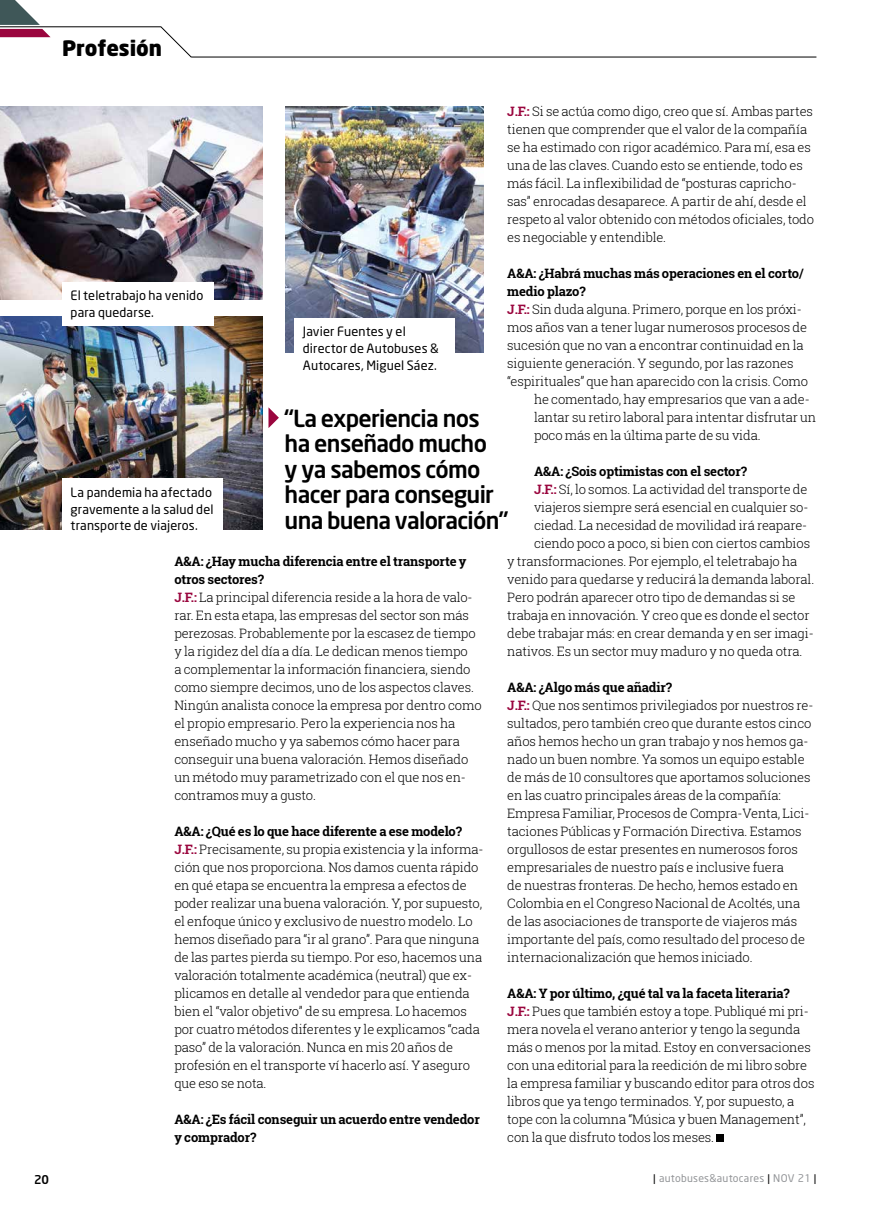
<style>
.page{position:relative;width:893px;height:1212px;background:#fff}
.page>*{position:absolute;margin:0;border:0;box-sizing:border-box;transform-origin:0 0}
.t1{font:23.25px/25.5px "Neo Sans Medium TR";letter-spacing:-.03em;color:#000}
.t2{font:21px "Neo Sans Black TR";letter-spacing:-.005em;color:#000}
.t3{font:300 12.9px/18px "Roboto Slab";letter-spacing:-.01em;color:#000}
.t4{font:700 12.9px/18px "Roboto Slab";letter-spacing:-.01em;color:#000}
.t5{font:12.75px/16.8px "Neo Sans TR";letter-spacing:.01em;color:#000}
.t6{font:12px "Neo Sans Medium TR";color:#000}
.t7{font:10.5px "Neo Sans TR";letter-spacing:.025em;color:#939598}
.s1{font-weight:700;color:#9a063e}
.s2{font-weight:700}
.s3{color:#000}
</style>
<div class="page">
<svg style="left:0;top:0;width:192px;height:58px"></svg>
<hr style="left:191px;top:57px;width:625px;height:1px;background:#000">
<svg style="left:268px;top:407px;width:11px;height:21px"></svg>
<div style="left:716px;top:1134px;width:8px;height:8px;background:#000"></div>
<img style="left:0;top:106px;width:263px;height:193px">
<img style="left:0;top:316px;width:263px;height:213px">
<img style="left:285px;top:106px;width:199px;height:247px">
<div style="left:62px;top:282px;width:152px;height:43px;background:#fff"></div>
<div style="left:294px;top:318px;width:160px;height:61px;background:#fff"></div>
<div style="left:62px;top:479px;width:160px;height:60px;background:#fff"></div>
<h2 class="t2" style="left:62px;top:34px;width:101px">Profesión</h2>
<p class="t6" style="left:34px;top:1172px;width:17px">20</p>
<p class="t3" style="left:507px;top:102px;width:308px"><span class="s1">J.F.:</span> Si se actúa como digo, creo que sí. Ambas partes tienen que comprender que el valor de la compañía se ha estimado con rigor académico. Para mí, esa es una de las claves. Cuando esto se entiende, todo es más fácil. La inflexibilidad de “posturas capricho&shy;sas” enrocadas desaparece. A partir de ahí, desde el respeto al valor obtenido con métodos oficiales, todo es negociable y entendible.</p>
<p class="t4" style="left:507px;top:264px;width:298px">A&amp;A: ¿Habrá muchas más operaciones en el corto/</p>
<p class="t4" style="left:507px;top:282px;width:80px">medio plazo?</p>
<p class="t3" style="left:507px;top:300px;width:296px"><span class="s1">J.F.:</span> Sin duda alguna. Primero, porque en los próxi-</p>
<p class="t3" style="left:507px;top:318px;width:301px">mos años van a tener lugar numerosos procesos de</p>
<p class="t3" style="left:507px;top:336px;width:298px">sucesión que no van a encontrar continuidad en la</p>
<p class="t3" style="left:507px;top:354px;width:288px">siguiente generación. Y segundo, por las razones</p>
<p class="t3" style="left:507px;top:372px;width:302px">“espirituales” que han aparecido con la crisis. Como</p>
<p class="t3" style="left:534px;top:390px;width:277px">he comentado, hay empresarios que van a ade-</p>
<p class="t3" style="left:534px;top:408px;width:284px">lantar su retiro laboral para intentar disfrutar un</p>
<p class="t3" style="left:534px;top:426px;width:228px">poco más en la última parte de su vida.</p>
<p class="t4" style="left:534px;top:462px;width:214px">A&amp;A: ¿Sois optimistas con el sector?</p>
<p class="t3" style="left:534px;top:480px;width:275px"><span class="s1">J.F.:</span> Sí, lo somos. La actividad del transporte de</p>
<p class="t3" style="left:534px;top:498px;width:276px">viajeros siempre será esencial en cualquier so-</p>
<p class="t3" style="left:534px;top:516px;width:275px">ciedad. La necesidad de movilidad irá reapare-</p>
<p class="t3" style="left:534px;top:534px;width:278px">ciendo poco a poco, si bien con ciertos cambios</p>
<p class="t3" style="left:507px;top:552px;width:292px">y transformaciones. Por ejemplo, el teletrabajo ha</p>
<p class="t3" style="left:507px;top:570px;width:309px">venido para quedarse y reducirá la demanda laboral.</p>
<p class="t3" style="left:507px;top:588px;width:290px">Pero podrán aparecer otro tipo de demandas si se</p>
<p class="t3" style="left:507px;top:606px;width:304px">trabaja en innovación. Y creo que es donde el sector</p>
<p class="t3" style="left:507px;top:624px;width:308px">debe trabajar más: en crear demanda y en ser imagi-</p>
<p class="t3" style="left:507px;top:642px;width:297px">nativos. Es un sector muy maduro y no queda otra.</p>
<p class="t3" style="left:507px;top:678px;width:308px"><span class="s2">A&amp;A: ¿Algo más que añadir?<br></span><span class="s1">J.F.:</span> Que nos sentimos privilegiados por nuestros re&shy;sultados, pero también creo que durante estos cinco años hemos hecho un gran trabajo y nos hemos ga&shy;nado un buen nombre. Ya somos un equipo estable de más de 10 consultores que aportamos soluciones en las cuatro principales áreas de la compañía:<br>Empresa Familiar, Procesos de Compra-Venta, Lici&shy;taciones Públicas y Formación Directiva. Estamos orgullosos de estar presentes en numerosos foros empresariales de nuestro país e inclusive fuera<br>de nuestras fronteras. De hecho, hemos estado en Colombia en el Congreso Nacional de Acoltés, una de las asociaciones de transporte de viajeros más importante del país, como resultado del proceso de internacionalización que hemos iniciado.</p>
<p class="t3" style="left:507px;top:984px;width:309px"><span class="s2">A&amp;A: Y por último, ¿qué tal va la faceta literaria?<br></span><span class="s1">J.F.:</span> Pues que también estoy a tope. Publiqué mi pri&shy;mera novela el verano anterior y tengo la segunda más o menos por la mitad. Estoy en conversaciones con una editorial para la reedición de mi libro sobre la empresa familiar y buscando editor para otros dos libros que ya tengo terminados. Y, por supuesto, a tope con la columna “Música y buen Management”, con la que disfruto todos los meses.</p>
<p class="t5" style="left:71px;top:287px;width:134px">El teletrabajo ha venido para quedarse.</p>
<p class="t5" style="left:303px;top:323px;width:137px">Javier Fuentes y el director de Autobuses &amp;<br>Autocares, Miguel Sáez.</p>
<h1 class="t1" style="left:284px;top:405px;width:226px">“La experiencia nos ha enseñado mucho<br>y ya sabemos cómo hacer para conseguir una buena valoración”</h1>
<p class="t5" style="left:71px;top:483px;width:144px;text-align:justify">La pandemia ha afectado gravemente a la salud del transporte de viajeros.</p>
<p class="t3" style="left:174px;top:552px;width:309px"><span class="s2">A&amp;A: ¿Hay mucha diferencia entre el transporte y otros sectores?<br></span><span class="s1">J.F.:</span> La principal diferencia reside a la hora de valo&shy;rar. En esta etapa, las empresas del sector son más perezosas. Probablemente por la escasez de tiempo y la rigidez del día a día. Le dedican menos tiempo<br>a complementar la información financiera, siendo como siempre decimos, uno de los aspectos claves.<br>Ningún analista conoce la empresa por dentro como el propio empresario. Pero la experiencia nos ha enseñado mucho y ya sabemos cómo hacer para conseguir una buena valoración. Hemos diseñado un método muy parametrizado con el que nos en&shy;contramos muy a gusto.</p>
<p class="t3" style="left:174px;top:822px;width:311px"><span class="s2">A&amp;A: ¿Qué es lo que hace diferente a ese modelo?<br></span><span class="s1">J.F.:</span> Precisamente, su propia existencia y la informa&shy;ción que nos proporciona. Nos damos cuenta rápido en qué etapa se encuentra la empresa a efectos de poder realizar una buena valoración. Y, por supuesto, el enfoque único y exclusivo de nuestro modelo. Lo hemos diseñado para “ir al grano”. Para que ninguna de las partes pierda su tiempo. Por eso, hacemos una valoración totalmente académica (neutral) que ex&shy;plicamos en detalle al vendedor para que entienda bien el “valor objetivo” de su empresa. Lo hacemos por cuatro métodos diferentes y le explicamos “cada paso” de la valoración. Nunca en mis 20 años de profesión en el transporte ví hacerlo así. Y aseguro que eso se nota.</p>
<p class="t4" style="left:174px;top:1110px;width:307px">A&amp;A: ¿Es fácil conseguir un acuerdo entre vendedor y comprador?</p>
<p class="t7" style="left:653px;top:1171px;width:165px"><span class="s3">|</span> autobuses&amp;autocares <span class="s3">|</span> NOV 21 <span class="s3">|</span></p>
</div>
